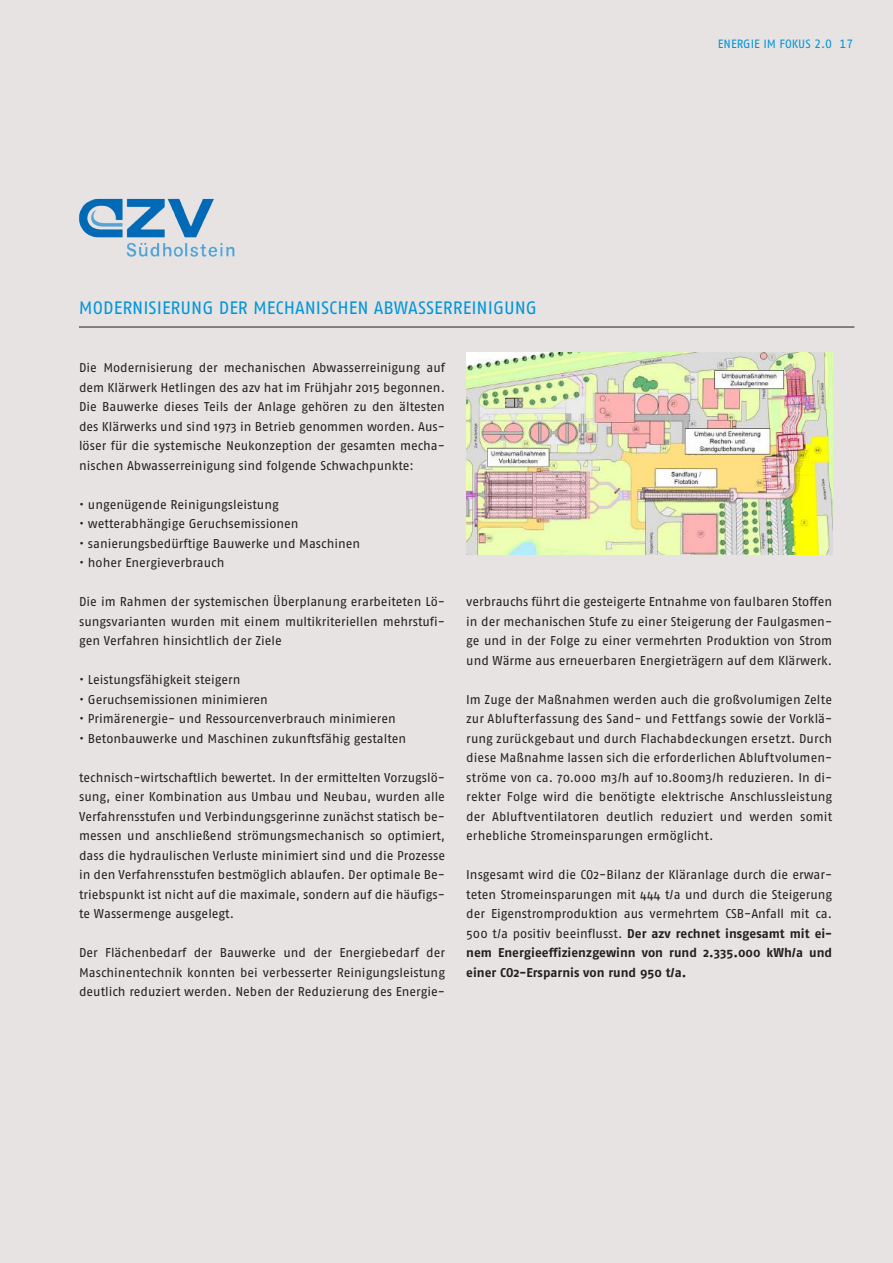
<style>
.page{position:relative;width:893px;height:1263px;background:#e6e3e2}
.page>*{position:absolute;margin:0;border:0;box-sizing:border-box;transform-origin:0 0}
.t1{font:18px "Fago No";color:#0095d9}
.t2{font:12.75px/19.5px "Fago No";color:#231f20;text-align:justify}
.t3{font:12px "Fago No Tf";color:#0095d9}
.s1{font-family:"Fago No Caps"}
.s2{font-weight:700}
</style>
<div class="page">
<img style="left:79px;top:198px;width:156px;height:59px">
<img style="left:466px;top:353px;width:366px;height:201px">
<hr style="left:79px;top:327px;width:775px;height:1px;background:#231f20">
<h1 class="t1" style="left:79px;top:297px;width:460px">MODERNISIERUNG DER MECHANISCHEN ABWASSERREINIGUNG</h1>
<p class="t3" style="left:718px;top:37px;width:137px">ENERGIE IM FOKUS 2.0 17</p>
<p class="t2" style="left:79px;top:358px;width:367px">Die Modernisierung der mechanischen Abwasserreinigung auf dem Klärwerk Hetlingen des azv hat im Frühjahr 2015 begonnen.<br>Die Bauwerke dieses Teils der Anlage gehören zu den ältesten des Klärwerks und sind 1973 in Betrieb genommen worden. Aus&shy;löser für die systemische Neukonzeption der gesamten mecha&shy;nischen Abwasserreinigung sind folgende Schwachpunkte:</p>
<p class="t2" style="left:79px;top:495px;width:201px"><span class="s1">•</span> ungenügende Reinigungsleistung</p>
<p class="t2" style="left:79px;top:514px;width:221px"><span class="s1">•</span> wetterabhängige Geruchsemissionen</p>
<p class="t2" style="left:79px;top:534px;width:283px"><span class="s1">•</span> sanierungsbedürftige Bauwerke und Maschinen</p>
<p class="t2" style="left:79px;top:553px;width:147px"><span class="s1">•</span> hoher Energieverbrauch</p>
<p class="t2" style="left:79px;top:592px;width:367px">Die im Rahmen der systemischen Überplanung erarbeiteten Lö&shy;sungsvarianten wurden mit einem multikriteriellen mehrstufi&shy;gen Verfahren hinsichtlich der Ziele</p>
<p class="t2" style="left:79px;top:670px;width:163px"><span class="s1">•</span> Leistungsfähigkeit steigern</p>
<p class="t2" style="left:79px;top:690px;width:190px"><span class="s1">•</span> Geruchsemissionen minimieren</p>
<p class="t2" style="left:79px;top:709px;width:318px"><span class="s1">•</span> Primärenergie- und Ressourcenverbrauch minimieren</p>
<p class="t2" style="left:79px;top:729px;width:329px"><span class="s1">•</span> Betonbauwerke und Maschinen zukunftsfähig gestalten</p>
<p class="t2" style="left:79px;top:768px;width:367px">technisch-wirtschaftlich bewertet. In der ermittelten Vorzugslö&shy;sung, einer Kombination aus Umbau und Neubau, wurden alle Verfahrensstufen und Verbindungsgerinne zunächst statisch be&shy;messen und anschließend strömungsmechanisch so optimiert, dass die hydraulischen Verluste minimiert sind und die Prozesse in den Verfahrensstufen bestmöglich ablaufen. Der optimale Be&shy;triebspunkt ist nicht auf die maximale, sondern auf die häufigs&shy;te Wassermenge ausgelegt.</p>
<p class="t2" style="left:79px;top:943px;width:367px">Der Flächenbedarf der Bauwerke und der Energiebedarf der Maschinentechnik konnten bei verbesserter Reinigungsleistung deutlich reduziert werden. Neben der Reduzierung des Energie-</p>
<p class="t2" style="left:466px;top:592px;width:367px">verbrauchs führt die gesteigerte Entnahme von faulbaren Stoffen in der mechanischen Stufe zu einer Steigerung der Faulgasmen&shy;ge und in der Folge zu einer vermehrten Produktion von Strom und Wärme aus erneuerbaren Energieträgern auf dem Klärwerk.</p>
<p class="t2" style="left:466px;top:690px;width:367px">Im Zuge der Maßnahmen werden auch die großvolumigen Zelte zur Ablufterfassung des Sand- und Fettfangs sowie der Vorklä&shy;rung zurückgebaut und durch Flachabdeckungen ersetzt. Durch diese Maßnahme lassen sich die erforderlichen Abluftvolumen&shy;ströme von ca. 70.000 m3/h auf 10.800m3/h reduzieren. In di&shy;rekter Folge wird die benötigte elektrische Anschlussleistung der Abluftventilatoren deutlich reduziert und werden somit erhebliche Stromeinsparungen ermöglicht.</p>
<p class="t2" style="left:466px;top:865px;width:367px">Insgesamt wird die CO2-Bilanz der Kläranlage durch die erwar&shy;teten Stromeinsparungen mit 444 t/a und durch die Steigerung der Eigenstromproduktion aus vermehrtem CSB-Anfall mit ca.<br>500 t/a positiv beeinflusst. <span class="s2">Der azv rechnet insgesamt mit ei&shy;nem Energieeffizienzgewinn von rund 2.335.000 kWh/a und einer CO2-Ersparnis von rund 950 t/a.</span></p>
</div>
